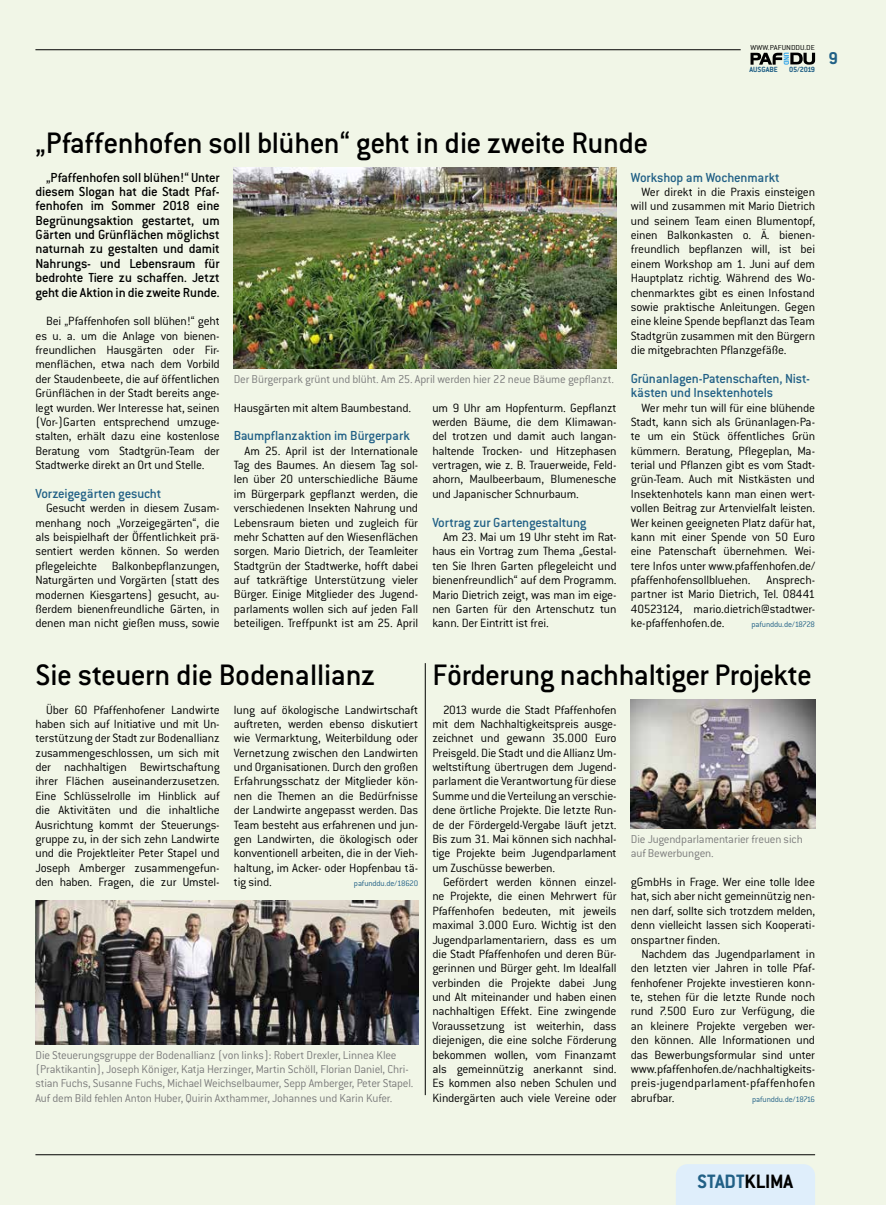
<style>
.page{position:relative;width:886px;height:1205px;background:#f1f6e7}
.page>*{position:absolute;margin:0;border:0;box-sizing:border-box;transform-origin:0 0}
.t1{font:500 32.5px "Conduit ITC Std";letter-spacing:-.015em;color:#000}
.t2{font:700 21.25px "Conduit ITC Std";color:#216086}
.t3{font:700 18.75px "Conduit ITC Std";color:#216086}
.t4{font:500 14.38px/14.4px "Conduit ITC Std";letter-spacing:-.015em;color:#000;text-align:justify}
.t5{font:500 14.38px/14.4px "Conduit ITC Std";letter-spacing:-.015em;color:#216086}
.t6{font:300 13.12px/14.4px "Conduit ITC Std";letter-spacing:-.015em;color:#000;text-align:justify}
.t7{font:300 12.5px/14.4px "Conduit ITC Std";letter-spacing:-.015em;color:#7c7c7c}
.t8{font:300 8.75px "Conduit ITC Std";letter-spacing:-.015em;color:#216086}
.t9{font:700 8.25px "Conduit ITC Std";letter-spacing:-.01em;color:#216086}
.t10{font:300 7.88px "Conduit ITC Std";letter-spacing:.01em;color:#000;scale:1.1 1}
.s1{color:#000}
</style>
<div class="page">
<div style="left:676px;top:1164px;width:139px;height:41px;background:#dfeefb"></div>
<hr style="left:35px;top:1154px;width:780px;height:1px;background:#000">
<hr style="left:35px;top:50px;width:706px;height:1px;background:#000">
<svg style="left:750px;top:53px;width:65px;height:12px"></svg>
<img style="left:35px;top:900px;width:383px;height:144px">
<img style="left:234px;top:167px;width:383px;height:201px">
<img style="left:631px;top:699px;width:184px;height:129px">
<hr style="left:425px;top:663px;width:1px;height:432px;background:#000">
<p class="t10" style="left:750px;top:42px;width:60px">WWW.PAFUNDDU.DE</p>
<p class="t9" style="left:749px;top:65px;width:30px">AUSGABE</p>
<p class="t9" style="left:789px;top:65px;width:28px">05/2019</p>
<h3 class="t3" style="left:827px;top:46px;width:12px">79</h3>
<h1 class="t1" style="left:35px;top:123px;width:614px">„Pfaffenhofen soll blühen“ geht in die zweite Runde</h1>
<p class="t4" style="left:35px;top:169px;width:186px;text-indent:11px">„Pfaffenhofen soll blühen!“ Unter diesem Slogan hat die Stadt Pfaf&shy;fenhofen im Sommer 2018 eine Begrünungsaktion gestartet, um Gärten und Grünflächen möglichst naturnah zu gestalten und damit Nahrungs- und Lebensraum für bedrohte Tiere zu schaffen. Jetzt geht die Aktion in die zweite Runde.</p>
<p class="t6" style="left:35px;top:314px;width:186px;text-indent:11px">Bei „Pfaffenhofen soll blühen!“ geht es u. a. um die Anlage von bienen&shy;freundlichen Hausgärten oder Fir&shy;menflächen, etwa nach dem Vorbild der Staudenbeete, die auf öffentlichen Grünflächen in der Stadt bereits ange&shy;legt wurden. Wer Interesse hat, seinen (Vor-)Garten entsprechend umzuge&shy;stalten, erhält dazu eine kostenlose Beratung vom Stadtgrün-Team der Stadtwerke direkt an Ort und Stelle.</p>
<p class="t5" style="left:35px;top:486px;width:127px">Vorzeigegärten gesucht</p>
<p class="t6" style="left:35px;top:500px;width:186px;text-indent:11px">Gesucht werden in diesem Zusam&shy;menhang noch „Vorzeigegärten“, die als beispielhaft der Öffentlichkeit prä&shy;sentiert werden können. So werden pflegeleichte Balkonbepflanzungen, Naturgärten und Vorgärten (statt des modernen Kiesgartens) gesucht, au&shy;ßerdem bienenfreundliche Gärten, in denen man nicht gießen muss, sowie</p>
<p class="t5" style="left:631px;top:169px;width:150px">Workshop am Wochenmarkt</p>
<p class="t6" style="left:631px;top:184px;width:186px;text-indent:11px">Wer direkt in die Praxis einsteigen will und zusammen mit Mario Dietrich und seinem Team einen Blumentopf, einen Balkonkasten o. Ä. bienen&shy;freundlich bepflanzen will, ist bei einem Workshop am 1. Juni auf dem Hauptplatz richtig. Während des Wo&shy;chenmarktes gibt es einen Infostand sowie praktische Anleitungen. Gegen eine kleine Spende bepflanzt das Team Stadtgrün zusammen mit den Bürgern die mitgebrachten Pflanzgefäße.</p>
<p class="t5" style="left:631px;top:371px;width:181px">Grünanlagen-Patenschaften, Nist&shy;kästen und Insektenhotels</p>
<p class="t6" style="left:631px;top:400px;width:186px;text-indent:11px">Wer mehr tun will für eine blühende Stadt, kann sich als Grünanlagen-Pa&shy;te um ein Stück öffentliches Grün kümmern. Beratung, Pflegeplan, Ma&shy;terial und Pflanzen gibt es vom Stadt&shy;grün-Team. Auch mit Nistkästen und Insektenhotels kann man einen wert&shy;vollen Beitrag zur Artenvielfalt leisten.<br>Wer keinen geeigneten Platz dafür hat, kann mit einer Spende von 50 Euro eine Patenschaft übernehmen. Wei&shy;tere Infos unter www.pfaffenhofen.de/ pfaffenhofensollbluehen. Ansprech&shy;partner ist Mario Dietrich, Tel. 08441<br>40523124, mario.dietrich@stadtwer&shy;ke-pfaffenhofen.de.</p>
<p class="t7" style="left:234px;top:371px;width:382px">Der Bürgerpark grünt und blüht. Am 25. April werden hier 22 neue Bäume gepflanzt.</p>
<p class="t6" style="left:432px;top:400px;width:186px">um 9 Uhr am Hopfenturm. Gepflanzt werden Bäume, die dem Klimawan&shy;del trotzen und damit auch langan&shy;haltende Trocken- und Hitzephasen vertragen, wie z. B. Trauerweide, Feld&shy;ahorn, Maulbeerbaum, Blumenesche und Japanischer Schnurbaum.</p>
<p class="t5" style="left:432px;top:514px;width:156px">Vortrag zur Gartengestaltung</p>
<p class="t6" style="left:432px;top:529px;width:186px;text-indent:11px">Am 23. Mai um 19 Uhr steht im Rat&shy;haus ein Vortrag zum Thema „Gestal&shy;ten Sie Ihren Garten pflegeleicht und bienenfreundlich“ auf dem Programm.<br>Mario Dietrich zeigt, was man im eige&shy;nen Garten für den Artenschutz tun kann. Der Eintritt ist frei.</p>
<p class="t6" style="left:234px;top:400px;width:179px">Hausgärten mit altem Baumbestand.</p>
<p class="t5" style="left:234px;top:428px;width:177px">Baumpflanzaktion im Bürgerpark</p>
<p class="t6" style="left:234px;top:443px;width:186px;text-indent:11px">Am 25. April ist der Internationale Tag des Baumes. An diesem Tag sol&shy;len über 20 unterschiedliche Bäume im Bürgerpark gepflanzt werden, die verschiedenen Insekten Nahrung und Lebensraum bieten und zugleich für mehr Schatten auf den Wiesenflächen sorgen. Mario Dietrich, der Teamleiter Stadtgrün der Stadtwerke, hofft dabei auf tatkräftige Unterstützung vieler Bürger. Einige Mitglieder des Jugend&shy;parlaments wollen sich auf jeden Fall beteiligen. Treffpunkt ist am 25. April</p>
<p class="t8" style="left:751px;top:619px;width:65px">pafunddu.de/18728</p>
<h1 class="t1" style="left:35px;top:655px;width:341px">Sie steuern die Bodenallianz</h1>
<h1 class="t1" style="left:432px;top:655px;width:381px">Förderung nachhaltiger Projekte</h1>
<p class="t6" style="left:35px;top:702px;width:186px;text-indent:11px">Über 60 Pfaffenhofener Landwirte haben sich auf Initiative und mit Un&shy;terstützung der Stadt zur Bodenallianz zusammengeschlossen, um sich mit der nachhaltigen Bewirtschaftung ihrer Flächen auseinanderzusetzen.<br>Eine Schlüsselrolle im Hinblick auf die Aktivitäten und die inhaltliche Ausrichtung kommt der Steuerungs&shy;gruppe zu, in der sich zehn Landwirte und die Projektleiter Peter Stapel und Joseph Amberger zusammengefun&shy;den haben. Fragen, die zur Umstel-</p>
<p class="t6" style="left:234px;top:702px;width:186px">lung auf ökologische Landwirtschaft auftreten, werden ebenso diskutiert wie Vermarktung, Weiterbildung oder Vernetzung zwischen den Landwirten und Organisationen. Durch den großen Erfahrungsschatz der Mitglieder kön&shy;nen die Themen an die Bedürfnisse der Landwirte angepasst werden. Das Team besteht aus erfahrenen und jun&shy;gen Landwirten, die ökologisch oder konventionell arbeiten, die in der Vieh&shy;haltung, im Acker- oder Hopfenbau tä&shy;tig sind.</p>
<p class="t8" style="left:354px;top:878px;width:66px">pafunddu.de/18620</p>
<p class="t7" style="left:35px;top:1047px;width:379px">Die Steuerungsgruppe der Bodenallianz (von links): Robert Drexler, Linnea Klee (Praktikantin), Joseph Königer, Katja Herzinger, Martin Schöll, Florian Daniel, Chri&shy;stian Fuchs, Susanne Fuchs, Michael Weichselbaumer, Sepp Amberger, Peter Stapel.<br>Auf dem Bild fehlen Anton Huber, Quirin Axthammer, Johannes und Karin Kufer.</p>
<p class="t6" style="left:432px;top:702px;width:186px;text-indent:11px">2013 wurde die Stadt Pfaffenhofen mit dem Nachhaltigkeitspreis ausge&shy;zeichnet und gewann 35.000 Euro Preisgeld. Die Stadt und die Allianz Um&shy;weltstiftung übertrugen dem Jugend&shy;parlament die Verantwortung für diese Summe und die Verteilung an verschie&shy;dene örtliche Projekte. Die letzte Run&shy;de der Fördergeld-Vergabe läuft jetzt.<br>Bis zum 31. Mai können sich nachhal&shy;tige Projekte beim Jugendparlament um Zuschüsse bewerben.</p>
<p class="t6" style="left:432px;top:874px;width:186px;text-indent:11px">Gefördert werden können einzel&shy;ne Projekte, die einen Mehrwert für Pfaffenhofen bedeuten, mit jeweils maximal 3.000 Euro. Wichtig ist den Jugendparlamentariern, dass es um die Stadt Pfaffenhofen und deren Bür&shy;gerinnen und Bürger geht. Im Idealfall verbinden die Projekte dabei Jung und Alt miteinander und haben einen nachhaltigen Effekt. Eine zwingende Voraussetzung ist weiterhin, dass diejenigen, die eine solche Förderung bekommen wollen, vom Finanzamt als gemeinnützig anerkannt sind.<br>Es kommen also neben Schulen und Kindergärten auch viele Vereine oder</p>
<p class="t6" style="left:631px;top:874px;width:186px">gGmbHs in Frage. Wer eine tolle Idee hat, sich aber nicht gemeinnützig nen&shy;nen darf, sollte sich trotzdem melden, denn vielleicht lassen sich Kooperati&shy;onspartner finden.</p>
<p class="t7" style="left:631px;top:831px;width:173px">Die Jugendparlamentarier freuen sich auf Bewerbungen.</p>
<p class="t6" style="left:631px;top:946px;width:186px;text-indent:11px">Nachdem das Jugendparlament in den letzten vier Jahren in tolle Pfaf&shy;fenhofener Projekte investieren konn&shy;te, stehen für die letzte Runde noch rund 7.500 Euro zur Verfügung, die an kleinere Projekte vergeben wer&shy;den können. Alle Informationen und das Bewerbungsformular sind unter www.pfaffenhofen.de/nachhaltigkeits&shy;preis-jugendparlament-pfaffenhofen abrufbar.</p>
<p class="t8" style="left:752px;top:1093px;width:64px">pafunddu.de/18716</p>
<h2 class="t2" style="left:697px;top:1169px;width:98px">STADT<span class="s1">KLIMA</span></h2>
</div>
